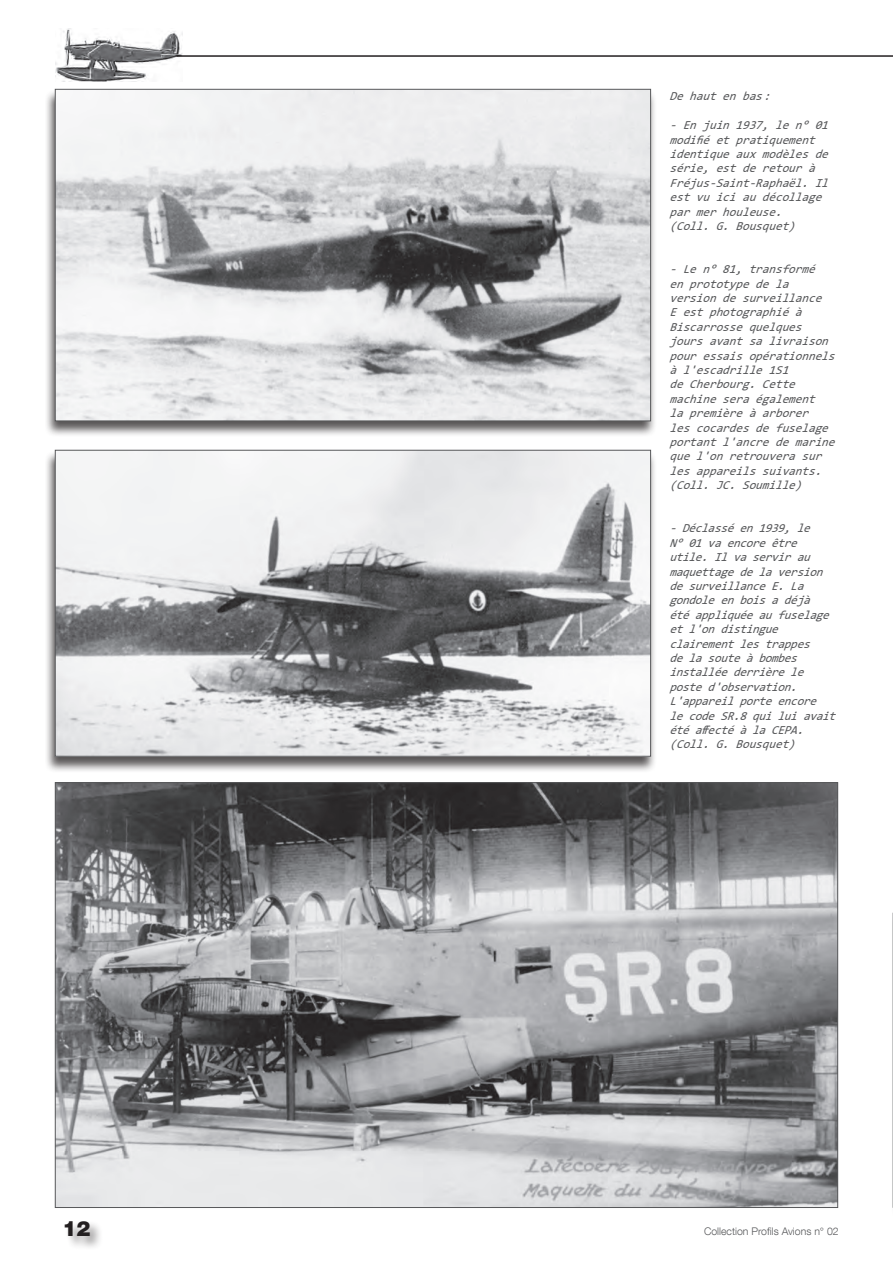
<style>
.page{position:relative;width:893px;height:1263px;background:#fff}
.page>*{position:absolute;margin:0;border:0;box-sizing:border-box;transform-origin:0 0}
.t1{font:900 21px "Helvetica Neue LT Com";color:#231f20}
.t2{font:italic 12px/14.4px "Tahoma";color:#57585a}
.t3{font:italic 12px/14.4px "Tahoma";letter-spacing:-.02em;color:#57585a}
.t4{font:300 10.5px "Helvetica Neue LT Com";color:#57585a}
</style>
<div class="page">
<svg style="left:892px;top:913px;width:1px;height:294px"></svg>
<img style="left:57px;top:784px;width:779px;height:422px">
<div style="left:45px;top:89px;width:611px;height:348px;background:#231f20;opacity:.75"></div>
<img style="left:57px;top:91px;width:592px;height:328px">
<div style="left:45px;top:450px;width:611px;height:323px;background:#231f20;opacity:.75"></div>
<img style="left:57px;top:452px;width:592px;height:302px">
<img style="left:55px;top:29px;width:128px;height:53px">
<hr style="left:176px;top:55px;width:717px;height:2px;background:#231f20">
<div style="left:63px;top:1220px;width:41px;height:31px;background:#231f20;opacity:.5"></div>
<p class="t2" style="left:671px;top:89px;width:102px">De haut en bas:</p>
<p class="t2" style="left:671px;top:118px;width:160px">- En juin 1937, le n° 01 modifié et pratiquement identique aux modèles de série, est de retour à<br>Fréjus-Saint-Raphaël. Il est vu ici au décollage par mer houleuse.<br>(Coll. G. Bousquet)</p>
<p class="t2" style="left:671px;top:262px;width:167px">- Le n° 81, transformé<br>en prototype de la version de surveillance<br>E est photographié à<br>Biscarrosse quelques jours avant sa livraison pour essais opérationnels à l’escadrille 1S1<br>de Cherbourg. Cette machine sera également<br>la première à arborer<br>les cocardes de fuselage portant l’ancre de marine que l’on retrouvera sur les appareils suivants. (Coll. JC. Soumille)</p>
<p class="t3" style="left:671px;top:521px;width:167px">- Déclassé en 1939, le<br>N° 01 va encore être utile. Il va servir au maquettage de la version de surveillance E. La gondole en bois a déjà<br>été appliquée au fuselage et l’on distingue clairement les trappes<br>de la soute à bombes installée derrière le poste d’observation.<br>L’appareil porte encore<br>le code SR.8 qui lui avait été affecté à la CEPA. (Coll. G. Bousquet)</p>
<h1 class="t1" style="left:63px;top:1216px;width:30px">12</h1>
<p class="t4" style="left:704px;top:1225px;width:136px">Collection Profils Avions n° 02</p>
</div>
